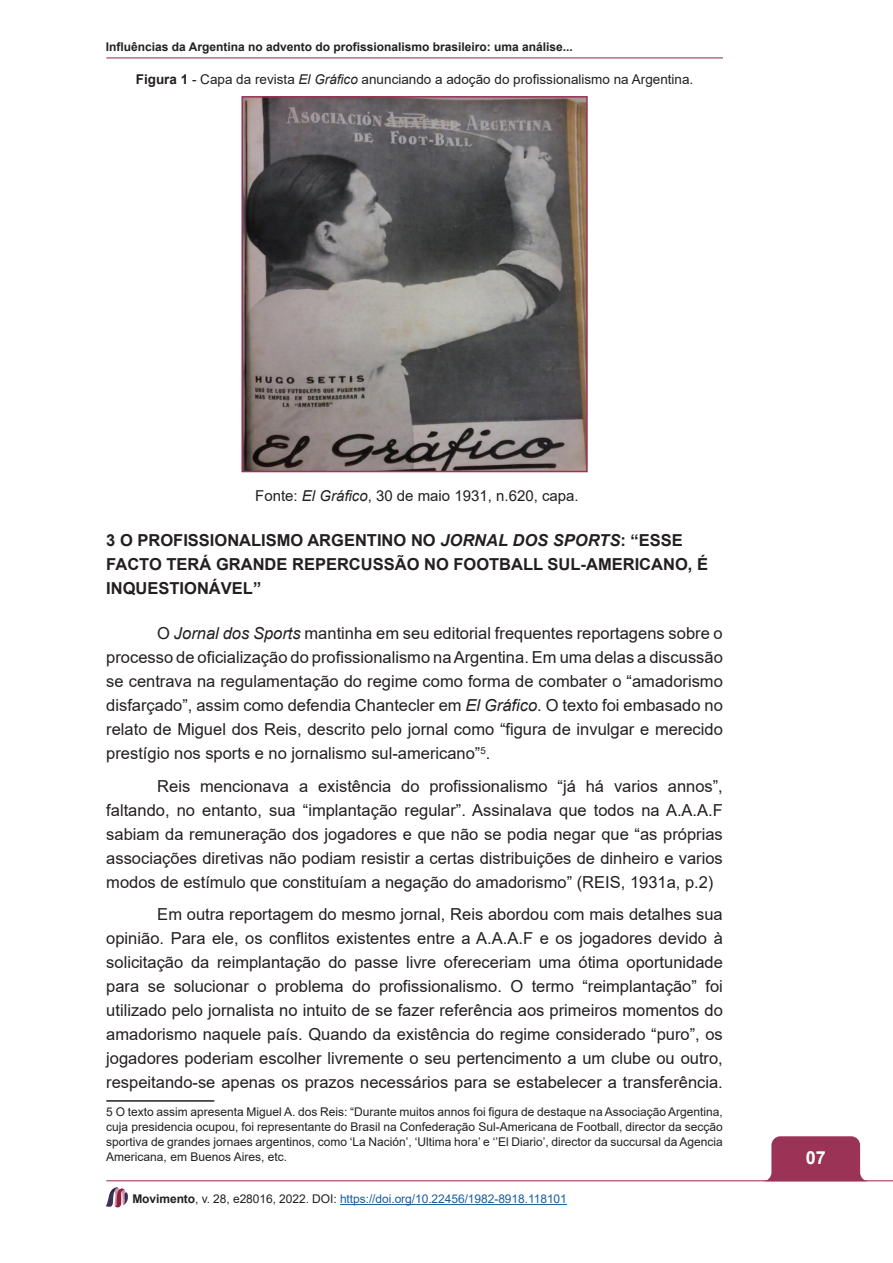
<style>
.page{position:relative;width:893px;height:1263px;background:#fff}
.page>*{position:absolute;margin:0;border:0;box-sizing:border-box;transform-origin:0 0}
.t1{font:700 18px "Arial";color:#fff}
.t2{font:16.5px/24px "Arial";color:#231f20;text-align:justify}
.t3{font:700 16.5px/24px "Arial";color:#231f20}
.t4{font:15px "Arial";color:#231f20}
.t5{font:13.5px "Arial";color:#231f20}
.t6{font:12px/15px "Arial";color:#231f20;text-align:justify}
.t7{font:700 12px "Arial";color:#231f20}
.t8{font:12px "Arial";letter-spacing:-.005em;color:#175d9e}
.t9{font:4.5px "Exo Soft";letter-spacing:.07em;color:#313031;scale:.95 1}
.s1{font-weight:700}
.s2{font-style:italic}
.s3{font-weight:700;color:#231f20}
.s4{color:#231f20}
</style>
<div class="page">
<svg style="left:767px;top:1136px;width:97px;height:44px;background:#a44667"></svg>
<hr style="left:340px;top:1204px;width:227px;height:1px;background:#175d9e">
<svg style="left:106px;top:1187px;width:22px;height:20px"></svg>
<hr style="left:106px;top:1180px;width:787px;height:1px;background:#9b3357">
<hr style="left:106px;top:57px;width:617px;height:1px;background:#9b3357">
<img style="left:244px;top:99px;width:341px;height:370px">
<div style="left:241px;top:96px;width:347px;height:376px;border:2px solid #9b3357"></div>
<hr style="left:106px;top:1100px;width:108px;height:2px;background:#231f20">
<p class="t7" style="left:106px;top:38px;width:469px">Influências da Argentina no advento do profissionalismo brasileiro: uma análise...</p>
<p class="t5" style="left:136px;top:70px;width:559px"><span class="s1">Figura 1</span> - Capa da revista <span class="s2">El Gráfico</span> anunciando a adoção do profissionalismo na Argentina.</p>
<p class="t4" style="left:255px;top:485px;width:325px">Fonte: <span class="s2">El Gráfico</span>, 30 de maio 1931, n.620, capa.</p>
<p class="t3" style="left:106px;top:528px;width:603px">3 O PROFISSIONALISMO ARGENTINO NO <span class="s2">JORNAL DOS SPORTS</span>: “ESSE<br>FACTO TERÁ GRANDE REPERCUSSÃO NO FOOTBALL SUL-AMERICANO, É<br>INQUESTIONÁVEL”</p>
<p class="t2" style="left:106px;top:621px;width:618px;text-indent:51px">O <span class="s2">Jornal dos Sports</span> mantinha em seu editorial frequentes reportagens sobre o processo de oficialização do profissionalismo na Argentina. Em uma delas a discussão se centrava na regulamentação do regime como forma de combater o “amadorismo disfarçado”, assim como defendia Chantecler em <span class="s2">El Gráfico</span>. O texto foi embasado no relato de Miguel dos Reis, descrito pelo jornal como “figura de invulgar e merecido prestígio nos sports e no jornalismo sul-americano”<sup>5</sup>.</p>
<p class="t2" style="left:106px;top:774px;width:618px;text-indent:51px">Reis mencionava a existência do profissionalismo “já há varios annos”, faltando, no entanto, sua “implantação regular”. Assinalava que todos na A.A.A.F sabiam da remuneração dos jogadores e que não se podia negar que “as próprias associações diretivas não podiam resistir a certas distribuições de dinheiro e varios modos de estímulo que constituíam a negação do amadorismo” (REIS, 1931a, p.2)</p>
<p class="t2" style="left:106px;top:902px;width:618px;text-indent:51px">Em outra reportagem do mesmo jornal, Reis abordou com mais detalhes sua opinião. Para ele, os conflitos existentes entre a A.A.A.F e os jogadores devido à solicitação da reimplantação do passe livre ofereceriam uma ótima oportunidade para se solucionar o problema do profissionalismo. O termo “reimplantação” foi utilizado pelo jornalista no intuito de se fazer referência aos primeiros momentos do amadorismo naquele país. Quando da existência do regime considerado “puro”, os jogadores poderiam escolher livremente o seu pertencimento a um clube ou outro, respeitando-se apenas os prazos necessários para se estabelecer a transferência.</p>
<p class="t6" style="left:106px;top:1104px;width:618px">5 O texto assim apresenta Miguel A. dos Reis: “Durante muitos annos foi figura de destaque na Associação Argentina, cuja presidencia ocupou, foi representante do Brasil na Confederação Sul-Americana de Football, director da secção sportiva de grandes jornaes argentinos, como ‘La Nación’, ‘Ultima hora’ e ‘’El Diario’, director da succursal da Agencia Americana, em Buenos Aires, etc.</p>
<p class="t8" style="left:132px;top:1191px;width:436px"><span class="s3">Movimento</span><span class="s4">, v. 28, e28016, 2022. DOI:</span> https://doi.org/10.22456/1982-8918.118101</p>
<p class="t9" style="left:132px;top:1201px;width:39px">ISSN: 1982-8918</p>
<p class="t1" style="left:806px;top:1145px;width:22px">07</p>
</div>
